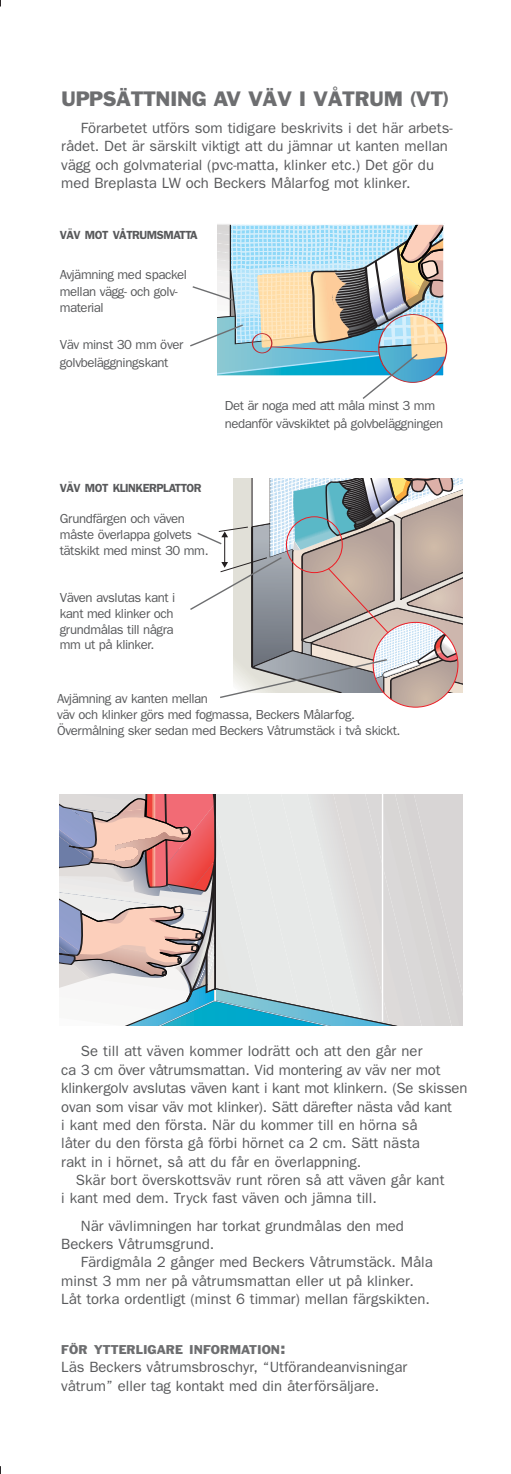
<style>
.page{position:relative;width:511px;height:1474px;background:#fff}
.page>*{position:absolute;margin:0;border:0;box-sizing:border-box;transform-origin:0 0}
.t1{font:19.25px "Franklin Gothic";letter-spacing:-.02em;color:#6d6e70}
.t2{font:14.88px/18.4px "Franklin Gothic";color:#58595b}
.t3{font:13.12px/15.8px "Franklin Gothic";letter-spacing:-.03em;color:#58595b}
.t4{font:600 11.9px "Franklin Gothic";letter-spacing:-.04em;color:#58595b}
.t5{font:11.9px "Franklin Gothic";color:#6d6e70}
.s1{font-size:15.75px}
</style>
<div class="page">
<svg style="left:190px;top:224px;width:257px;height:175px"></svg>
<svg style="left:60px;top:794px;width:402px;height:231px;background:#d1cbcc"></svg>
<svg style="left:190px;top:478px;width:272px;height:229px"></svg>
<p class="t1" style="left:61px;top:91px;width:389px">UPPSÄTTNING AV VÄV I VÅTRUM (VT)</p>
<p class="t2" style="left:61px;top:120px;width:393px;text-indent:20px">Förarbetet utförs som tidigare beskrivits i det här arbets&shy;rådet. Det är särskilt viktigt att du jämnar ut kanten mellan vägg och golvmaterial (pvc-matta, klinker etc.) Det gör du med Breplasta LW och Beckers Målarfog mot klinker.</p>
<p class="t4" style="left:60px;top:230px;width:140px">VÄV MOT VÅTRUMSMATTA</p>
<p class="t3" style="left:60px;top:267px;width:129px;line-height:16.6px">Avjämning med spackel mellan vägg- och golv&shy;material</p>
<p class="t3" style="left:60px;top:336px;width:125px;line-height:18.4px">Väv minst 30 mm över golvbeläggningskant</p>
<p class="t3" style="left:225px;top:397px;width:220px;line-height:18.4px">Det är noga med att måla minst 3 mm nedanför vävskiktet på golvbeläggningen</p>
<p class="t4" style="left:60px;top:483px;width:143px">VÄV MOT KLINKERPLATTOR</p>
<p class="t3" style="left:60px;top:512px;width:150px">Grundfärgen och väven måste överlappa golvets tätskikt med minst 30 mm.</p>
<p class="t3" style="left:60px;top:591px;width:117px">Väven avslutas kant i kant med klinker och grundmålas till några mm ut på klinker.</p>
<p class="t3" style="left:57px;top:692px;width:345px">Avjämning av kanten mellan<br>väv och klinker görs med fogmassa, Beckers Målarfog.<br>Övermålning sker sedan med Beckers Våtrumstäck i två skickt.</p>
<p class="t2" style="left:81px;top:1043px;width:343px">Se till att väven kommer lodrätt och att den går ner</p>
<p class="t2" style="left:61px;top:1061px;width:381px">ca 3 cm över våtrumsmattan. Vid montering av väv ner mot</p>
<p class="t2" style="left:61px;top:1080px;width:408px">klinkergolv avslutas väven kant i kant mot klinkern. (Se skissen</p>
<p class="t2" style="left:61px;top:1098px;width:392px">ovan som visar väv mot klinker). Sätt därefter nästa våd kant</p>
<p class="t2" style="left:61px;top:1117px;width:358px">i kant med den första. När du kommer till en hörna så</p>
<p class="t2" style="left:61px;top:1135px;width:360px">låter du den första gå förbi hörnet ca 2 cm. Sätt nästa</p>
<p class="t2" style="left:61px;top:1153px;width:302px">rakt in i hörnet, så att du får en överlappning.</p>
<p class="t2" style="left:76px;top:1172px;width:370px">Skär bort överskottsväv runt rören så att väven går kant</p>
<p class="t2" style="left:61px;top:1190px;width:317px">i kant med dem. Tryck fast väven och jämna till.</p>
<p class="t2" style="left:61px;top:1217px;width:344px;text-indent:20px">När vävlimningen har torkat grundmålas den med<br>Beckers Våtrumsgrund.</p>
<p class="t2" style="left:61px;top:1254px;width:373px;text-indent:20px">Färdigmåla 2 gånger med Beckers Våtrumstäck. Måla minst 3 mm ner på våtrumsmattan eller ut på klinker.<br>Låt torka ordentligt (minst 6 timmar) mellan färgskikten.</p>
<p class="t5" style="left:61px;top:1345px;width:226px">FÖR YTTERLIGARE INFORMATION<span class="s1">:</span></p>
<p class="t2" style="left:61px;top:1359px;width:347px">Läs Beckers våtrumsbroschyr, “Utförandeanvisningar våtrum” eller tag kontakt med din återförsäljare.</p>
</div>
